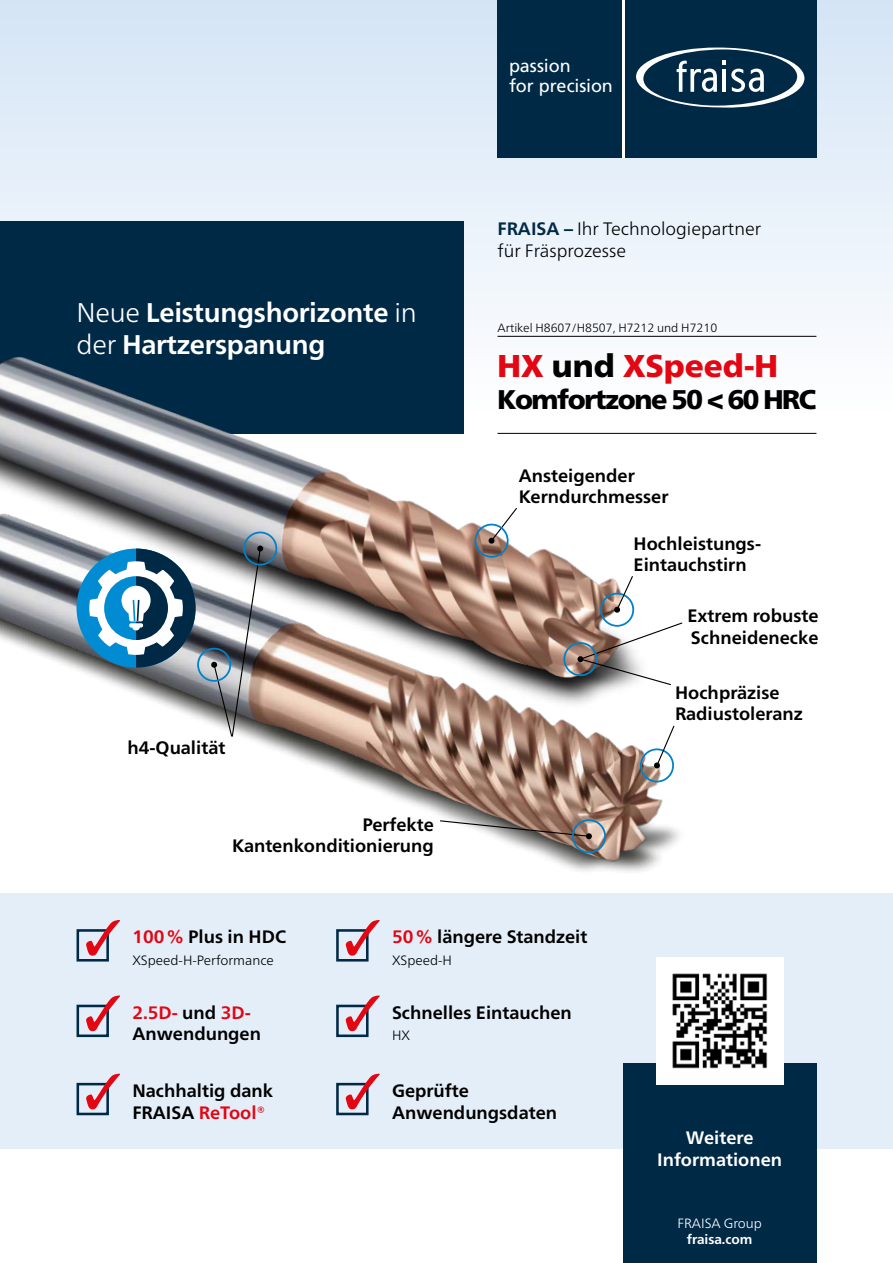
<style>
.page{position:relative;width:893px;height:1263px;background:#fff}
.page>*{position:absolute;margin:0;border:0;box-sizing:border-box;transform-origin:0 0}
.t1{font:900 31.5px "Frutiger Neue LT Pro";color:#e30613}
.t2{font:700 27px/32.4px "Frutiger Neue LT Pro";letter-spacing:-.01em;color:#fff}
.t3{font:900 27px "Frutiger Neue LT Pro";letter-spacing:-.05em;color:#000}
.t4{font:700 18px/21.6px "Frutiger Neue LT Pro";color:#000}
.t5{font:300 18px/21.6px "Frutiger Neue LT Pro";color:#000}
.t6{font:700 18px/21.6px "Frutiger Neue LT Pro";color:#fff;text-align:center}
.t7{font:18px "Frutiger LT Std";letter-spacing:-.005em;color:#fff}
.t8{font:300 13.5px "Frutiger Neue LT Pro";color:#000}
.t9{font:300 13.5px "Frutiger Neue LT Pro";letter-spacing:-.005em;color:#fff}
.t10{font:700 13.5px "Frutiger Neue LT Pro";letter-spacing:-.005em;color:#fff}
.t11{font:300 12px "Frutiger Neue LT Pro";color:#000}
.s1{font-weight:300}
.s2{font-weight:700;color:#002946}
.s3{color:#000}
.s4{color:#e30613}
</style>
<div class="page">
<div style="left:0;top:0;width:893px;height:413px;background:linear-gradient(to bottom,#d3e4f5,#fefeff)"></div>
<div style="left:0;top:893px;width:893px;height:255px;background:#e4eef9"></div>
<div style="left:0;top:221px;width:463px;height:213px;background:#002946"></div>
<div style="left:497px;top:0;width:128px;height:157px;background:#002946"></div>
<hr style="left:623px;top:0;width:2px;height:157px;background:#fff">
<div style="left:625px;top:0;width:191px;height:157px;background:#002946"></div>
<svg style="left:636px;top:48px;width:168px;height:60px"></svg>
<img style="left:0;top:312px;width:706px;height:178px">
<img style="left:0;top:490px;width:679px;height:462px">
<div style="left:563px;top:642px;width:34px;height:34px;border:2px solid #0081c9;border-radius:50%"></div>
<div style="left:475px;top:524px;width:34px;height:34px;border:2px solid #0081c9;border-radius:50%"></div>
<svg style="left:489px;top:507px;width:29px;height:37px"></svg>
<div style="left:640px;top:748px;width:34px;height:34px;border:2px solid #0081c9;border-radius:50%"></div>
<div style="left:243px;top:531px;width:34px;height:35px;border:2px solid #0081c9;border-radius:50%"></div>
<hr style="left:497px;top:336px;width:319px;height:1px;background:#000">
<hr style="left:497px;top:433px;width:319px;height:1px;background:#000">
<div style="left:623px;top:1063px;width:193px;height:200px;background:#002946"></div>
<div style="left:656px;top:957px;width:127px;height:127px;background:#fff"></div>
<div style="left:197px;top:648px;width:34px;height:34px;border:2px solid #0081c9;border-radius:50%"></div>
<svg style="left:211px;top:546px;width:52px;height:192px"></svg>
<svg style="left:577px;top:621px;width:106px;height:65px"></svg>
<svg style="left:654px;top:724px;width:21px;height:44px"></svg>
<div style="left:600px;top:593px;width:34px;height:34px;border:2px solid #0081c9;border-radius:50%"></div>
<svg style="left:614px;top:575px;width:20px;height:38px"></svg>
<div style="left:572px;top:819px;width:34px;height:34px;border:2px solid #0081c9;border-radius:50%"></div>
<svg style="left:439px;top:819px;width:153px;height:20px"></svg>
<div style="left:77px;top:549px;width:119px;height:119px;background:#008bd2;border-radius:50%"></div>
<svg style="left:89px;top:549px;width:107px;height:119px"></svg>
<div style="left:77px;top:929px;width:32px;height:32px;border:3px solid #002946"></div>
<svg style="left:86px;top:920px;width:34px;height:36px"></svg>
<div style="left:336px;top:929px;width:33px;height:32px;border:3px solid #002946"></div>
<svg style="left:346px;top:920px;width:34px;height:36px"></svg>
<div style="left:77px;top:1005px;width:32px;height:32px;border:3px solid #002946"></div>
<svg style="left:86px;top:995px;width:34px;height:36px"></svg>
<div style="left:336px;top:1005px;width:33px;height:32px;border:3px solid #002946"></div>
<svg style="left:346px;top:995px;width:34px;height:36px"></svg>
<div style="left:77px;top:1083px;width:32px;height:32px;border:3px solid #002946"></div>
<svg style="left:86px;top:1073px;width:34px;height:36px"></svg>
<div style="left:336px;top:1083px;width:33px;height:32px;border:3px solid #002946"></div>
<svg style="left:346px;top:1073px;width:34px;height:36px"></svg>
<img style="left:672px;top:973px;width:96px;height:96px">
<p class="t7" style="left:509px;top:56px;width:63px">passion</p>
<p class="t7" style="left:509px;top:62px;width:105px">for precision</p>
<h2 class="t2" style="left:77px;top:296px;width:342px"><span class="s1">Neue</span> Leistungshorizonte <span class="s1">in der</span> Hartzerspanung</h2>
<p class="t4" style="left:127px;top:737px;width:99px">h4-Qualität</p>
<p class="t4" style="left:232px;top:814px;width:203px;text-align:right">Perfekte<br>Kantenkonditionierung</p>
<p class="t5" style="left:497px;top:218px;width:265px"><span class="s2">FRAISA –</span> Ihr Technologiepartner für Fräsprozesse</p>
<p class="t11" style="left:497px;top:320px;width:221px">Artikel H8607/H8507, H7212 und H7210</p>
<h1 class="t1" style="left:497px;top:347px;width:282px">HX <span class="s3">und</span> XSpeed-H</h1>
<h2 class="t3" style="left:497px;top:383px;width:320px">Komfortzone 50 &lt; 60 HRC</h2>
<p class="t4" style="left:519px;top:464px;width:151px">Ansteigender<br>Kerndurchmesser</p>
<p class="t4" style="left:634px;top:532px;width:129px">Hochleistungs-<br>Eintauchstirn</p>
<p class="t4" style="left:687px;top:605px;width:133px">Extrem robuste<br>Schneidenecke</p>
<p class="t4" style="left:675px;top:681px;width:129px">Hochpräzise<br>Radiustoleranz</p>
<p class="t4" style="left:132px;top:926px;width:155px"><span class="s4">100%</span> Plus in HDC</p>
<p class="t8" style="left:132px;top:952px;width:143px">XSpeed-H-Performance</p>
<p class="t4" style="left:392px;top:926px;width:197px"><span class="s4">50%</span> längere Standzeit</p>
<p class="t8" style="left:392px;top:952px;width:62px">XSpeed-H</p>
<p class="t4" style="left:132px;top:1001px;width:130px"><span class="s4">2.5D-</span> und <span class="s4">3D-<br></span>Anwendungen</p>
<p class="t4" style="left:392px;top:1001px;width:181px">Schnelles Eintauchen</p>
<p class="t8" style="left:392px;top:1028px;width:20px">HX</p>
<p class="t4" style="left:132px;top:1080px;width:142px">Nachhaltig dank<br>FRAISA <span class="s4">ReTool®</span></p>
<p class="t4" style="left:392px;top:1080px;width:167px">Geprüfte<br>Anwendungsdaten</p>
<p class="t6" style="left:657px;top:1127px;width:126px">Weitere<br>Informationen</p>
<p class="t9" style="left:677px;top:1215px;width:86px">FRAISA Group</p>
<p class="t10" style="left:687px;top:1231px;width:67px">fraisa.com</p>
</div>
